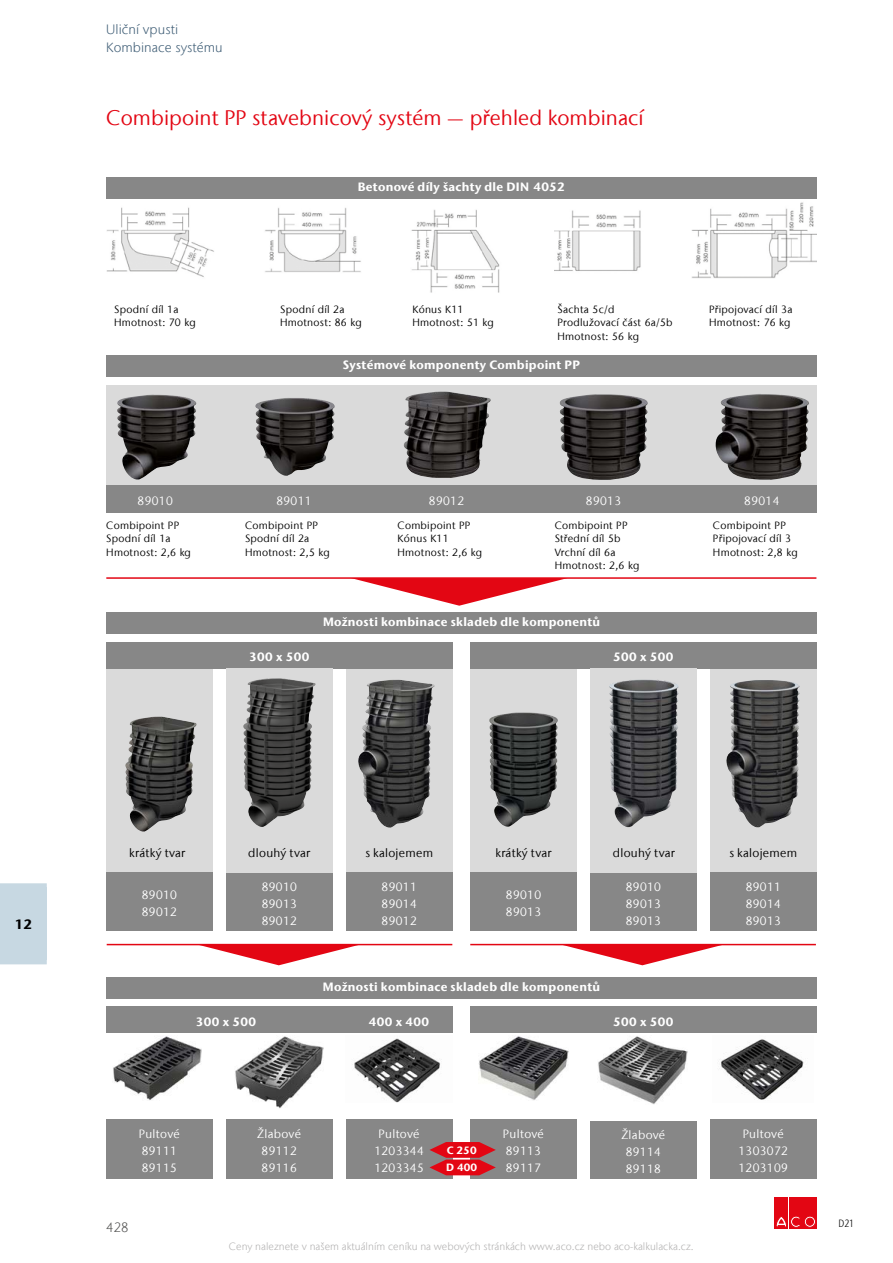
<style>
.page{position:relative;width:893px;height:1263px;background:#fff}
.page>*{position:absolute;margin:0;border:0;box-sizing:border-box;transform-origin:0 0}
.t1{font:21px "Stone Sans IIITC Com";letter-spacing:.005em;color:#e30613}
.t2{font:300 13.5px/17.9px "Stone Sans IIITC Com";letter-spacing:.005em;color:#415f77}
.t3{font:300 13.5px "Stone Sans IIITC Com";color:#575756}
.t4{font:700 13.5px "Stone Sans IIITC Com";color:#000}
.t5{font:12px/17px "Stone Sans IIITC Com";letter-spacing:.03em;color:#fff}
.t6{font:700 12px "Stone Sans IIITC Com";letter-spacing:.025em;color:#fff}
.t7{font:12px "Stone Sans IIITC Com";letter-spacing:.025em;color:#000}
.t8{font:10.5px/13.5px "Stone Sans IIITC Com";letter-spacing:.025em;color:#000}
.t9{font:300 10.5px "Stone Sans IIITC Com";letter-spacing:.005em;color:#b3b2b2}
.t10{font:700 10.5px/17.5px "Stone Sans IIITC Com";letter-spacing:.005em;color:#fff}
.t11{font:300 condensed 10.5px "Stone Sans IIITC Com";color:#000}
</style>
<div class="page">
<div style="left:106px;top:668px;width:107px;height:205px;background:#dadada"></div>
<img style="left:125px;top:716px;width:72px;height:115px">
<div style="left:346px;top:668px;width:106px;height:205px;background:#dadada"></div>
<img style="left:358px;top:680px;width:77px;height:147px">
<div style="left:470px;top:668px;width:107px;height:205px;background:#dadada"></div>
<img style="left:489px;top:712px;width:69px;height:115px">
<div style="left:710px;top:668px;width:106px;height:205px;background:#dadada"></div>
<img style="left:726px;top:680px;width:74px;height:147px">
<div style="left:106px;top:873px;width:107px;height:58px;background:#878787"></div>
<div style="left:226px;top:873px;width:106px;height:58px;background:#878787"></div>
<div style="left:346px;top:873px;width:106px;height:58px;background:#878787"></div>
<img style="left:692px;top:202px;width:124px;height:76px">
<img style="left:411px;top:209px;width:89px;height:84px">
<img style="left:554px;top:210px;width:87px;height:61px">
<img style="left:265px;top:208px;width:96px;height:64px">
<img style="left:106px;top:207px;width:108px;height:70px">
<div style="left:470px;top:873px;width:107px;height:58px;background:#878787"></div>
<div style="left:590px;top:873px;width:107px;height:58px;background:#878787"></div>
<div style="left:710px;top:873px;width:106px;height:58px;background:#878787"></div>
<div style="left:106px;top:385px;width:710px;height:111px;background:#dadada"></div>
<img style="left:117px;top:395px;width:80px;height:84px">
<img style="left:403px;top:391px;width:88px;height:87px">
<img style="left:255px;top:398px;width:80px;height:78px">
<img style="left:559px;top:394px;width:89px;height:86px">
<img style="left:715px;top:394px;width:94px;height:86px">
<div style="left:106px;top:485px;width:710px;height:28px;background:#878787"></div>
<div style="left:106px;top:642px;width:346px;height:26px;background:#878787"></div>
<div style="left:470px;top:642px;width:346px;height:26px;background:#878787"></div>
<div style="left:226px;top:668px;width:106px;height:205px;background:#dadada"></div>
<img style="left:243px;top:678px;width:73px;height:149px">
<div style="left:590px;top:668px;width:107px;height:205px;background:#dadada"></div>
<img style="left:609px;top:679px;width:70px;height:148px">
<div style="left:106px;top:1119px;width:106px;height:60px;background:#878787"></div>
<div style="left:226px;top:1119px;width:106px;height:60px;background:#878787"></div>
<div style="left:346px;top:1119px;width:106px;height:60px;background:#878787"></div>
<div style="left:470px;top:1119px;width:107px;height:60px;background:#878787"></div>
<div style="left:590px;top:1121px;width:106px;height:58px;background:#878787"></div>
<div style="left:710px;top:1119px;width:106px;height:60px;background:#878787"></div>
<div style="left:106px;top:1007px;width:240px;height:26px;background:#878787"></div>
<div style="left:470px;top:1007px;width:346px;height:26px;background:#878787"></div>
<img style="left:113px;top:1036px;width:89px;height:64px">
<img style="left:235px;top:1036px;width:89px;height:72px">
<img style="left:479px;top:1036px;width:89px;height:64px">
<img style="left:598px;top:1036px;width:89px;height:68px">
<img style="left:352px;top:1038px;width:90px;height:65px">
<img style="left:721px;top:1039px;width:83px;height:61px">
<div style="left:346px;top:1007px;width:106px;height:26px;background:#878787"></div>
<div style="left:106px;top:178px;width:710px;height:21px;background:#878787"></div>
<div style="left:106px;top:355px;width:710px;height:21px;background:#878787"></div>
<div style="left:107px;top:612px;width:710px;height:22px;background:#878787"></div>
<svg style="left:355px;top:579px;width:209px;height:27px"></svg>
<hr style="left:106px;top:577px;width:710px;height:2px;background:#e30613">
<div style="left:106px;top:977px;width:711px;height:22px;background:#878787"></div>
<svg style="left:197px;top:945px;width:163px;height:20px"></svg>
<hr style="left:107px;top:944px;width:345px;height:1px;background:#e30613">
<svg style="left:561px;top:945px;width:163px;height:20px"></svg>
<hr style="left:470px;top:944px;width:346px;height:1px;background:#e30613">
<svg style="left:429px;top:1142px;width:67px;height:33px"></svg>
<div style="left:775px;top:1197px;width:13px;height:31px;background:#e30613"></div>
<div style="left:789px;top:1197px;width:13px;height:31px;background:#e30613"></div>
<svg style="left:776px;top:1216px;width:24px;height:11px"></svg>
<div style="left:803px;top:1197px;width:13px;height:31px;background:#e30613"></div>
<svg style="left:804px;top:1216px;width:11px;height:11px"></svg>
<div style="left:804px;top:1216px;width:12px;height:11px;border:1px solid #e30613;border-radius:50%"></div>
<div style="left:806px;top:1218px;width:7px;height:7px;background:#e30613;border-radius:50%"></div>
<div style="left:806px;top:1218px;width:7px;height:7px;border:1px solid #e30613;border-radius:50%"></div>
<div style="left:0;top:887px;width:47px;height:73px;background:#c7d8e2"></div>
<div style="left:0;top:883px;width:47px;height:9px;background:#c7d8e2"></div>
<div style="left:0;top:956px;width:47px;height:8px;background:#c7d8e2"></div>
<p class="t4" style="left:15px;top:915px;width:19px">12</p>
<p class="t2" style="left:106px;top:20px;width:118px">Uliční vpusti<br>Kombinace systému</p>
<h1 class="t1" style="left:106px;top:105px;width:539px">Combipoint PP stavebnicový systém — přehled kombinací</h1>
<p class="t8" style="left:114px;top:302px;width:83px">Spodní díl 1a<br>Hmotnost: 70 kg</p>
<p class="t6" style="left:358px;top:179px;width:209px">Betonové díly šachty dle DIN 4052</p>
<p class="t8" style="left:280px;top:302px;width:83px">Spodní díl 2a<br>Hmotnost: 86 kg</p>
<p class="t8" style="left:412px;top:302px;width:83px">Kónus K11<br>Hmotnost: 51 kg</p>
<p class="t8" style="left:557px;top:302px;width:117px">Šachta 5c/d<br>Prodlužovací část 6a/5b<br>Hmotnost: 56 kg</p>
<p class="t8" style="left:709px;top:302px;width:85px">Připojovací díl 3a<br>Hmotnost: 76 kg</p>
<p class="t6" style="left:343px;top:357px;width:239px">Systémové komponenty Combipoint PP</p>
<p class="t5" style="left:138px;top:492px;width:37px">89010</p>
<p class="t5" style="left:276px;top:492px;width:37px">89011</p>
<p class="t5" style="left:429px;top:492px;width:37px">89012</p>
<p class="t5" style="left:586px;top:492px;width:37px">89013</p>
<p class="t5" style="left:744px;top:492px;width:37px">89014</p>
<p class="t8" style="left:106px;top:518px;width:86px">Combipoint PP<br>Spodní díl 1a<br>Hmotnost: 2,6 kg</p>
<p class="t8" style="left:245px;top:518px;width:86px">Combipoint PP<br>Spodní díl 2a<br>Hmotnost: 2,5 kg</p>
<p class="t8" style="left:398px;top:518px;width:86px">Combipoint PP<br>Kónus K11<br>Hmotnost: 2,6 kg</p>
<p class="t8" style="left:555px;top:518px;width:86px">Combipoint PP<br>Střední díl 5b<br>Vrchní díl 6a<br>Hmotnost: 2,6 kg</p>
<p class="t6" style="left:323px;top:614px;width:279px">Možnosti kombinace skladeb dle komponentů</p>
<p class="t6" style="left:249px;top:649px;width:62px">300 x 500</p>
<p class="t6" style="left:613px;top:649px;width:62px">500 x 500</p>
<p class="t8" style="left:713px;top:518px;width:86px">Combipoint PP<br>Připojovací díl 3<br>Hmotnost: 2,8 kg</p>
<p class="t7" style="left:129px;top:846px;width:58px">krátký tvar</p>
<p class="t7" style="left:248px;top:846px;width:64px">dlouhý tvar</p>
<p class="t7" style="left:365px;top:846px;width:69px">s kalojemem</p>
<p class="t7" style="left:495px;top:846px;width:58px">krátký tvar</p>
<p class="t7" style="left:613px;top:846px;width:64px">dlouhý tvar</p>
<p class="t7" style="left:729px;top:846px;width:69px">s kalojemem</p>
<p class="t5" style="left:142px;top:887px;width:37px">89010<br>89012</p>
<p class="t5" style="left:262px;top:878px;width:37px;text-align:justify">89010<br>89013<br>89012</p>
<p class="t5" style="left:382px;top:878px;width:37px;text-align:justify">89011<br>89014<br>89012</p>
<p class="t5" style="left:506px;top:887px;width:37px">89010<br>89013</p>
<p class="t5" style="left:626px;top:878px;width:37px;text-align:justify">89010<br>89013<br>89013</p>
<p class="t5" style="left:746px;top:878px;width:37px;text-align:justify">89011<br>89014<br>89013</p>
<p class="t6" style="left:323px;top:979px;width:279px">Možnosti kombinace skladeb dle komponentů</p>
<p class="t6" style="left:196px;top:1014px;width:62px">300 x 500</p>
<p class="t6" style="left:369px;top:1014px;width:62px">400 x 400</p>
<p class="t6" style="left:613px;top:1014px;width:62px">500 x 500</p>
<p class="t5" style="left:139px;top:1125px;width:42px">Pultové<br>89111<br>89115</p>
<p class="t5" style="left:257px;top:1125px;width:45px;text-align:center">Žlabové<br>89112<br>89116</p>
<p class="t5" style="left:374px;top:1125px;width:51px;text-align:center">Pultové<br>1203344<br>1203345</p>
<p class="t5" style="left:503px;top:1125px;width:42px">Pultové<br>89113<br>89117</p>
<p class="t5" style="left:621px;top:1126px;width:45px;text-align:center">Žlabové<br>89114<br>89118</p>
<p class="t5" style="left:738px;top:1125px;width:51px;text-align:center">Pultové<br>1303072<br>1203109</p>
<p class="t10" style="left:446px;top:1141px;width:33px">C 250<br>D 400</p>
<p class="t3" style="left:106px;top:1219px;width:24px">428</p>
<p class="t9" style="left:229px;top:1240px;width:466px">Ceny naleznete v našem aktuálním ceníku na webových stránkách www.aco.cz nebo aco-kalkulacka.cz.</p>
<p class="t11" style="left:838px;top:1217px;width:17px">D21</p>
</div>
